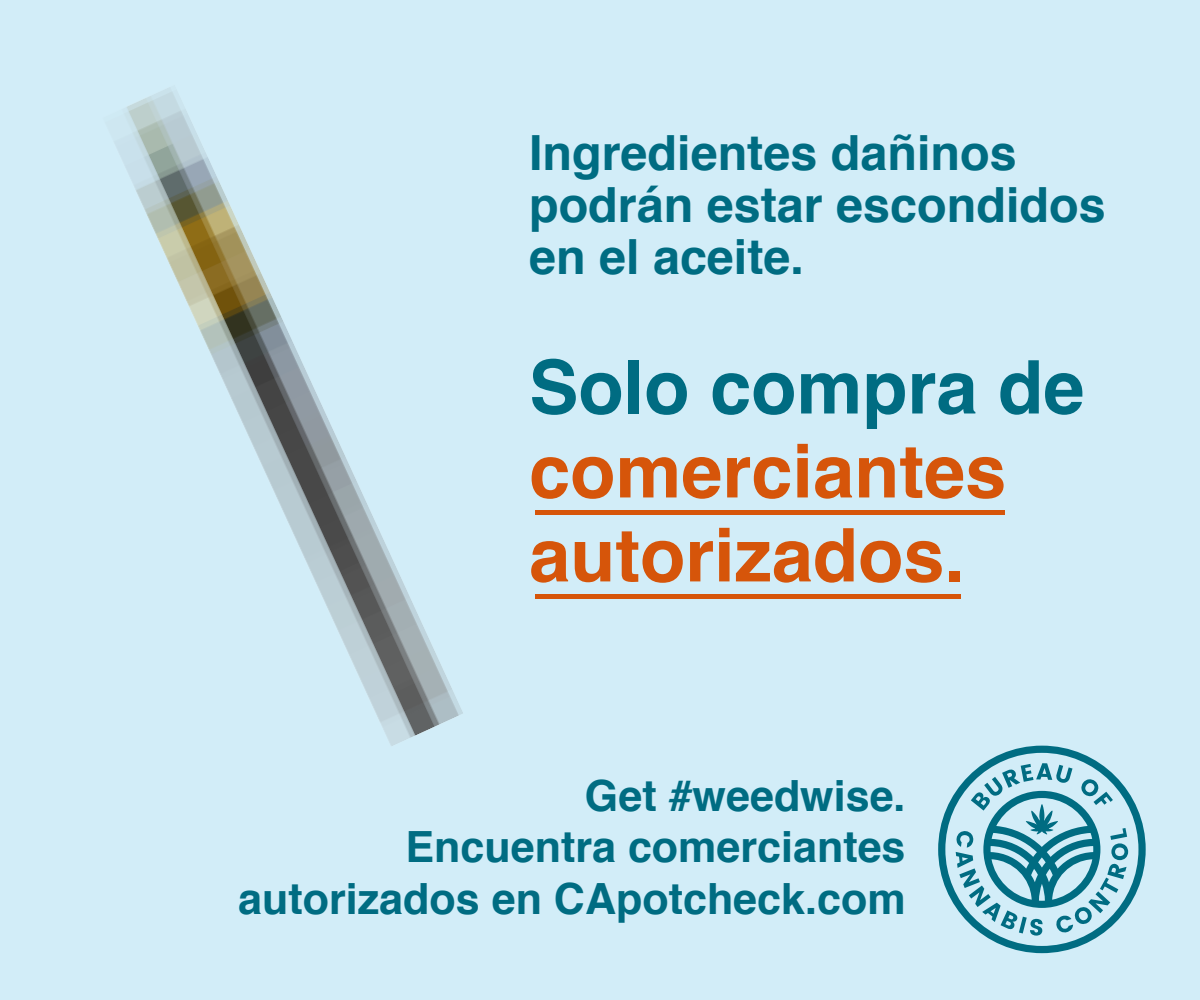
<style>
.page{position:relative;width:1200px;height:1000px;background:#d2edf8}
.page>*{position:absolute;margin:0;border:0;box-sizing:border-box;transform-origin:0 0}
.t1{font:700 74px "Helvetica";color:#d6550a}
.t2{font:700 74px "Helvetica";color:#006c82}
.t3{font:700 48.4px/52px "Helvetica";color:#006c82}
.t4{font:700 43.2px/51.6px "Helvetica";color:#006c82;text-align:right}
</style>
<div class="page">
<img style="left:115px;top:87px;width:348px;height:659px">
<div style="left:535px;top:510px;width:469px;height:5px;background:#d6550a"></div>
<div style="left:535px;top:594px;width:426px;height:5px;background:#d6550a"></div>
<svg style="left:938px;top:746px;width:208px;height:207px"></svg>
<p class="t3" style="left:529px;top:128px;width:578px">Ingredientes dañinos podrán estar escondidos en el aceite.</p>
<p class="t2" style="left:529px;top:328px;width:557px">Solo compra de</p>
<p class="t1" style="left:529px;top:412px;width:479px">comerciantes</p>
<p class="t1" style="left:529px;top:496px;width:438px">autorizados.</p>
<p class="t4" style="left:585px;top:770px;width:322px">Get #weedwise.</p>
<p class="t4" style="left:238px;top:822px;width:669px">Encuentra comerciantes autorizados en CApotcheck.com</p>
</div>
